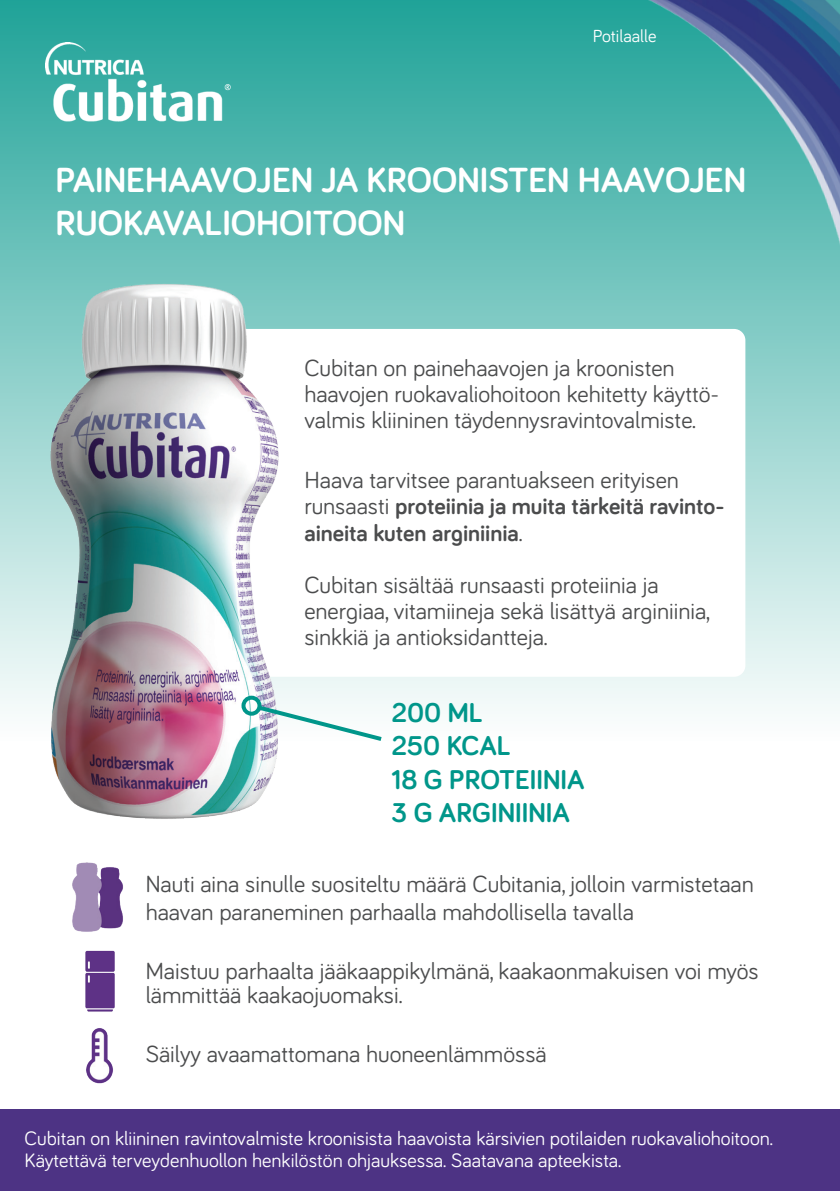
<style>
.page{position:relative;width:840px;height:1191px;background:#fff}
.page>*{position:absolute;margin:0;border:0;box-sizing:border-box;transform-origin:0 0}
.t1{font:700 36px/43.2px "Bariol";color:#fff}
.t2{font:700 28px/33.6px "Bariol";color:#00968a}
.t3{font:24px/26px "Bariol";color:#4b4c4d}
.t4{font:700 24px/26px "Bariol";color:#4b4c4d}
.t5{font:20px/22px "Bariol";color:#fff}
.t6{font:18px "Bariol";color:#fff}
.s1{font-weight:400}
</style>
<div class="page">
<div style="left:0;top:0;width:839px;height:740px;background:linear-gradient(to bottom,#1fa298,#fdfefd)"></div>
<img style="left:45px;top:43px;width:185px;height:89px">
<div style="left:119px;top:329px;width:626px;height:348px;background:#fff;border-radius:11px"></div>
<img style="left:25px;top:270px;width:279px;height:549px">
<img style="left:512px;top:0;width:327px;height:457px">
<div style="left:0;top:1109px;width:839px;height:82px;background:#4d3384"></div>
<svg style="left:254px;top:703px;width:132px;height:41px"></svg>
<div style="left:241px;top:695px;width:20px;height:20px;border:4px solid #00968a;border-radius:50%"></div>
<img style="left:72px;top:862px;width:51px;height:70px">
<img style="left:86px;top:1028px;width:27px;height:56px">
<img style="left:85px;top:950px;width:30px;height:62px">
<p class="t6" style="left:592px;top:23px;width:65px">Potilaalle</p>
<h1 class="t1" style="left:55px;top:157px;width:692px">PAINEHAAVOJEN JA KROONISTEN HAAVOJEN<br>RUOKAVALIOHOITOON</h1>
<p class="t3" style="left:304px;top:354px;width:416px">Cubitan on painehaavojen ja kroonisten haavojen ruokavaliohoitoon kehitetty käyttö&shy;valmis kliininen täydennysravintovalmiste.</p>
<p class="t4" style="left:304px;top:466px;width:421px"><span class="s1">Haava tarvitsee parantuakseen erityisen runsaasti</span> proteiinia ja muita tärkeitä ravinto&shy;aineita kuten arginiinia<span class="s1">.</span></p>
<p class="t3" style="left:304px;top:570px;width:407px">Cubitan sisältää runsaasti proteiinia ja energiaa, vitamiineja sekä lisättyä arginiinia, sinkkiä ja antioksidantteja.</p>
<p class="t2" style="left:391px;top:694px;width:194px">200 ML<br>250 KCAL<br>18 G PROTEIINIA<br>3 G ARGINIINIA</p>
<p class="t3" style="left:146px;top:869px;width:609px;line-height:28px">Nauti aina sinulle suositeltu määrä Cubitania, jolloin varmistetaan haavan paraneminen parhaalla mahdollisella tavalla</p>
<p class="t3" style="left:146px;top:958px;width:614px;line-height:24px">Maistuu parhaalta jääkaappikylmänä, kaakaonmakuisen voi myös lämmittää kaakaojuomaksi.</p>
<p class="t3" style="left:146px;top:1040px;width:402px">Säilyy avaamattomana huoneenlämmössä</p>
<p class="t5" style="left:25px;top:1126px;width:749px">Cubitan on kliininen ravintovalmiste kroonisista haavoista kärsivien potilaiden ruokavaliohoitoon.<br>Käytettävä terveydenhuollon henkilöstön ohjauksessa. Saatavana apteekista.</p>
</div>
